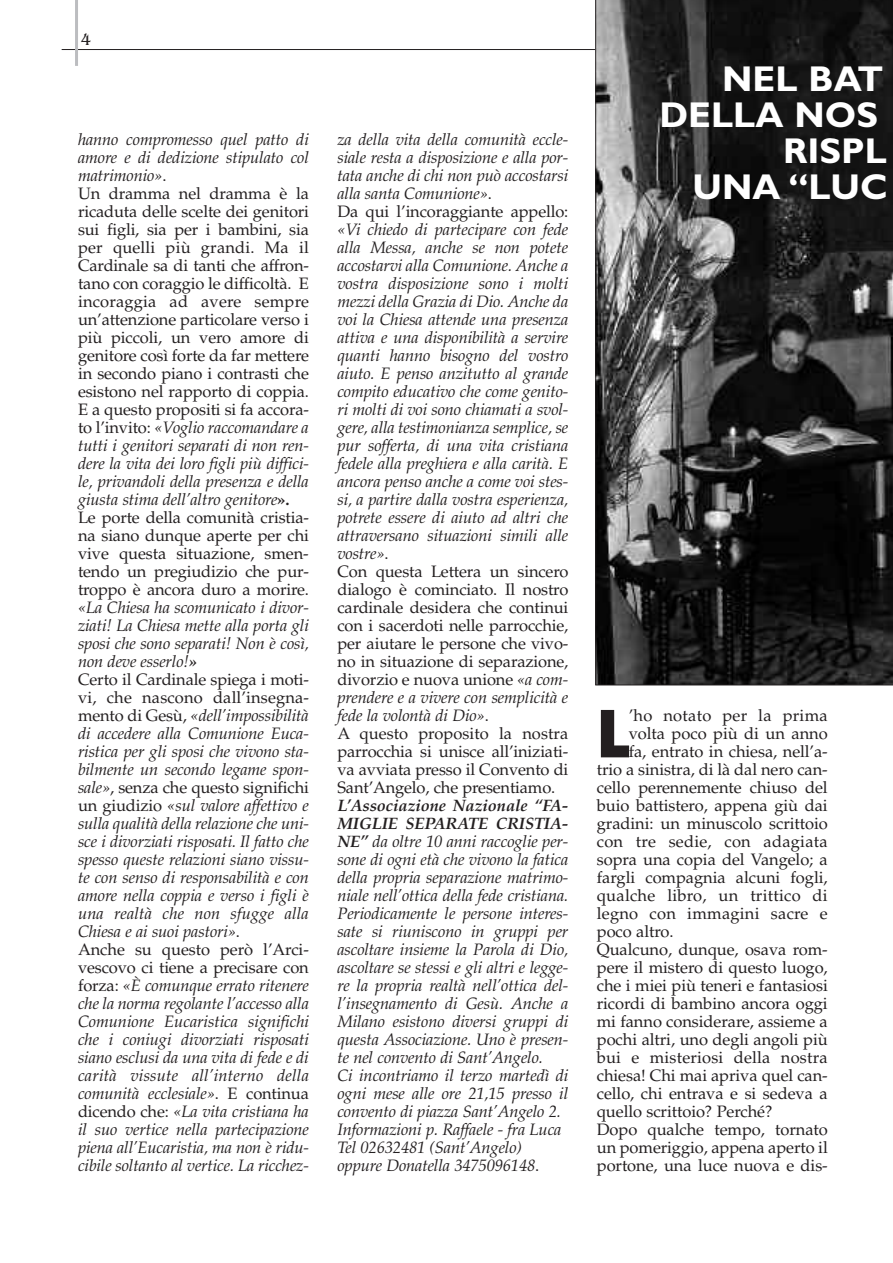
<style>
.page{position:relative;width:893px;height:1263px;background:#fff}
.page>*{position:absolute;margin:0;border:0;box-sizing:border-box;transform-origin:0 0}
.t1{font:800 69.6px "Gill Sans";color:#231f20;scale:.8 1}
.t2{font:700 36px/36px "Gill Sans";color:#fff;text-align:right}
.t3{font:italic 16.5px/18px "Palatino";letter-spacing:-.01em;color:#231f20}
.t4{font:16.5px/18px "Palatino";letter-spacing:-.005em;color:#231f20}
.t5{font:16.5px "Palatino";letter-spacing:.015em;color:#231f20}
.t6{font:16.5px "Benguiat";color:#231f20}
.s1{font-style:italic}
.s2{font-weight:700}
.s3{font-style:normal}
</style>
<div class="page">
<hr style="left:62px;top:49px;width:767px;height:1px;background:#231f20">
<hr style="left:75px;top:0;width:3px;height:66px;background:#bcbdc0">
<svg style="left:595px;top:0;width:298px;height:685px;background:#323232"></svg>
<p class="t6" style="left:81px;top:30px;width:12px">4</p>
<p class="t4" style="left:78px;top:133px;width:232px"><span class="s1">hanno compromesso quel patto di amore e di dedizione stipulato col matrimonio»</span>.<br>Un dramma nel dramma è la ricaduta delle scelte dei genitori sui figli, sia per i bambini, sia per quelli più grandi. Ma il<br>Cardinale sa di tanti che affron&shy;tano con coraggio le difficoltà. E incoraggia ad avere sempre un’attenzione particolare verso i più piccoli, un vero amore di genitore così forte da far mettere in secondo piano i contrasti che esistono nel rapporto di coppia.<br>E a questo propositi si fa accora&shy;to l’invito: <span class="s1">«Voglio raccomandare a tutti i genitori separati di non ren&shy;dere la vita dei loro figli più diffici&shy;le, privandoli della presenza e della giusta stima dell’altro genitore</span><span class="s2">».<br></span>Le porte della comunità cristia&shy;na siano dunque aperte per chi vive questa situazione, smen&shy;tendo un pregiudizio che pur&shy;troppo è ancora duro a morire.</p>
<p class="t3" style="left:78px;top:601px;width:233px">«La Chiesa ha scomunicato i divor&shy;ziati! La Chiesa mette alla porta gli sposi che sono separati! Non è così, non deve esserlo!<span class="s2">»<br></span><span class="s3">Certo il Cardinale spiega i moti&shy;vi, che nascono dall’insegna&shy;mento di Gesù,</span> «dell’impossibilità di accedere alla Comunione Euca&shy;ristica per gli sposi che vivono sta&shy;bilmente un secondo legame spon&shy;sale»<span class="s3">, senza che questo significhi un giudizio</span> «sul valore affettivo e sulla qualità della relazione che uni&shy;sce i divorziati risposati. Il fatto che spesso queste relazioni siano vissu&shy;te con senso di responsabilità e con amore nella coppia e verso i figli è una realtà che non sfugge alla Chiesa e ai suoi pastori»<span class="s3">.<br>Anche su questo però l’Arci&shy;vescovo ci tiene a precisare con forza:</span> «È comunque errato ritenere che la norma regolante l’accesso alla Comunione Eucaristica significhi che i coniugi divorziati risposati siano esclusi da una vita di fede e di carità vissute all’interno della comunità ecclesiale»<span class="s3">. E continua dicendo che:</span> «La vita cristiana ha il suo vertice nella partecipazione piena all’Eucaristia, ma non è ridu&shy;cibile soltanto al vertice. La ricchez-</p>
<p class="t3" style="left:337px;top:133px;width:232px">za della vita della comunità eccle&shy;siale resta a disposizione e alla por&shy;tata anche di chi non può accostarsi alla santa Comunione»<span class="s3">.<br>Da qui l’incoraggiante appello:</span></p>
<p class="t3" style="left:337px;top:223px;width:232px">«Vi chiedo di partecipare con fede alla Messa, anche se non potete accostarvi alla Comunione. Anche a vostra disposizione sono i molti mezzi della Grazia di Dio. Anche da voi la Chiesa attende una presenza attiva e una disponibilità a servire quanti hanno bisogno del vostro aiuto. E penso anzitutto al grande compito educativo che come genito&shy;ri molti di voi sono chiamati a svol&shy;gere, alla testimonianza semplice, se pur sofferta, di una vita cristiana fedele alla preghiera e alla carità. E ancora penso anche a come voi stes&shy;si, a partire dalla vostra esperienza, potrete essere di aiuto ad altri che attraversano situazioni simili alle vostre»<span class="s3">.<br>Con questa Lettera un sincero dialogo è cominciato. Il nostro cardinale desidera che continui con i sacerdoti nelle parrocchie, per aiutare le persone che vivo&shy;no in situazione di separazione, divorzio e nuova unione</span> «a com&shy;prendere e a vivere con semplicità e fede la volontà di Dio»<span class="s3">.<br>A questo proposito la nostra parrocchia si unisce all’iniziati&shy;va avviata presso il Convento di<br>Sant’Angelo, che presentiamo.</span></p>
<p class="t3" style="left:337px;top:799px;width:232px"><span class="s2">L’Associazione Nazionale “FA-MIGLIE SEPARATE CRISTIA-NE”</span> da oltre 10 anni raccoglie per&shy;sone di ogni età che vivono la fatica della propria separazione matrimo&shy;niale nell’ottica della fede cristiana.<br>Periodicamente le persone interes&shy;sate si riuniscono in gruppi per ascoltare insieme la Parola di Dio, ascoltare se stessi e gli altri e legge&shy;re la propria realtà nell’ottica del&shy;l’insegnamento di Gesù. Anche a Milano esistono diversi gruppi di questa Associazione. Uno è presen&shy;te nel convento di Sant’Angelo.<br>Ci incontriamo il terzo martedì di ogni mese alle ore 21,15 presso il convento di piazza Sant’Angelo 2.<br>Informazioni p. Raffaele - fra Luca Tel 02632481 (Sant’Angelo) oppure Donatella 3475096148<span class="s3">.</span></p>
<h2 class="t2" style="left:659px;top:64px;width:230px">NEL BAT<br>DELLA NOS<br>RISPL<br>UNA “LUC</h2>
<h1 class="t1" style="left:597px;top:707px;width:42px">L</h1>
<p class="t5" style="left:629px;top:709px;width:201px">’ho notato per la prima</p>
<p class="t4" style="left:629px;top:727px;width:201px">volta poco più di un anno</p>
<p class="t4" style="left:629px;top:745px;width:200px">fa, entrato in chiesa, nell’a-</p>
<p class="t4" style="left:597px;top:763px;width:232px">trio a sinistra, di là dal nero can-</p>
<p class="t4" style="left:597px;top:781px;width:232px">cello perennemente chiuso del</p>
<p class="t4" style="left:597px;top:799px;width:232px">buio battistero, appena giù dai</p>
<p class="t4" style="left:597px;top:817px;width:232px">gradini: un minuscolo scrittoio</p>
<p class="t5" style="left:597px;top:835px;width:232px">con tre sedie, con adagiata</p>
<p class="t4" style="left:597px;top:853px;width:232px">sopra una copia del Vangelo; a</p>
<p class="t4" style="left:597px;top:871px;width:232px">fargli compagnia alcuni fogli,</p>
<p class="t5" style="left:597px;top:889px;width:232px">qualche libro, un trittico di</p>
<p class="t5" style="left:597px;top:907px;width:232px">legno con immagini sacre e</p>
<p class="t4" style="left:597px;top:925px;width:78px">poco altro.</p>
<p class="t4" style="left:597px;top:943px;width:232px">Qualcuno, dunque, osava rom-</p>
<p class="t4" style="left:597px;top:961px;width:232px">pere il mistero di questo luogo,</p>
<p class="t4" style="left:597px;top:979px;width:232px">che i miei più teneri e fantasiosi</p>
<p class="t4" style="left:597px;top:997px;width:232px">ricordi di bambino ancora oggi</p>
<p class="t4" style="left:597px;top:1015px;width:232px">mi fanno considerare, assieme a</p>
<p class="t4" style="left:597px;top:1033px;width:232px">pochi altri, uno degli angoli più</p>
<p class="t4" style="left:597px;top:1051px;width:232px">bui e misteriosi della nostra</p>
<p class="t4" style="left:597px;top:1069px;width:232px">chiesa! Chi mai apriva quel can-</p>
<p class="t4" style="left:597px;top:1087px;width:232px">cello, chi entrava e si sedeva a</p>
<p class="t4" style="left:597px;top:1105px;width:177px">quello scrittoio? Perché?</p>
<p class="t4" style="left:597px;top:1123px;width:233px">Dopo qualche tempo, tornato</p>
<p class="t4" style="left:597px;top:1141px;width:232px">un pomeriggio, appena aperto il</p>
<p class="t4" style="left:597px;top:1159px;width:232px">portone, una luce nuova e dis-</p>
</div>
